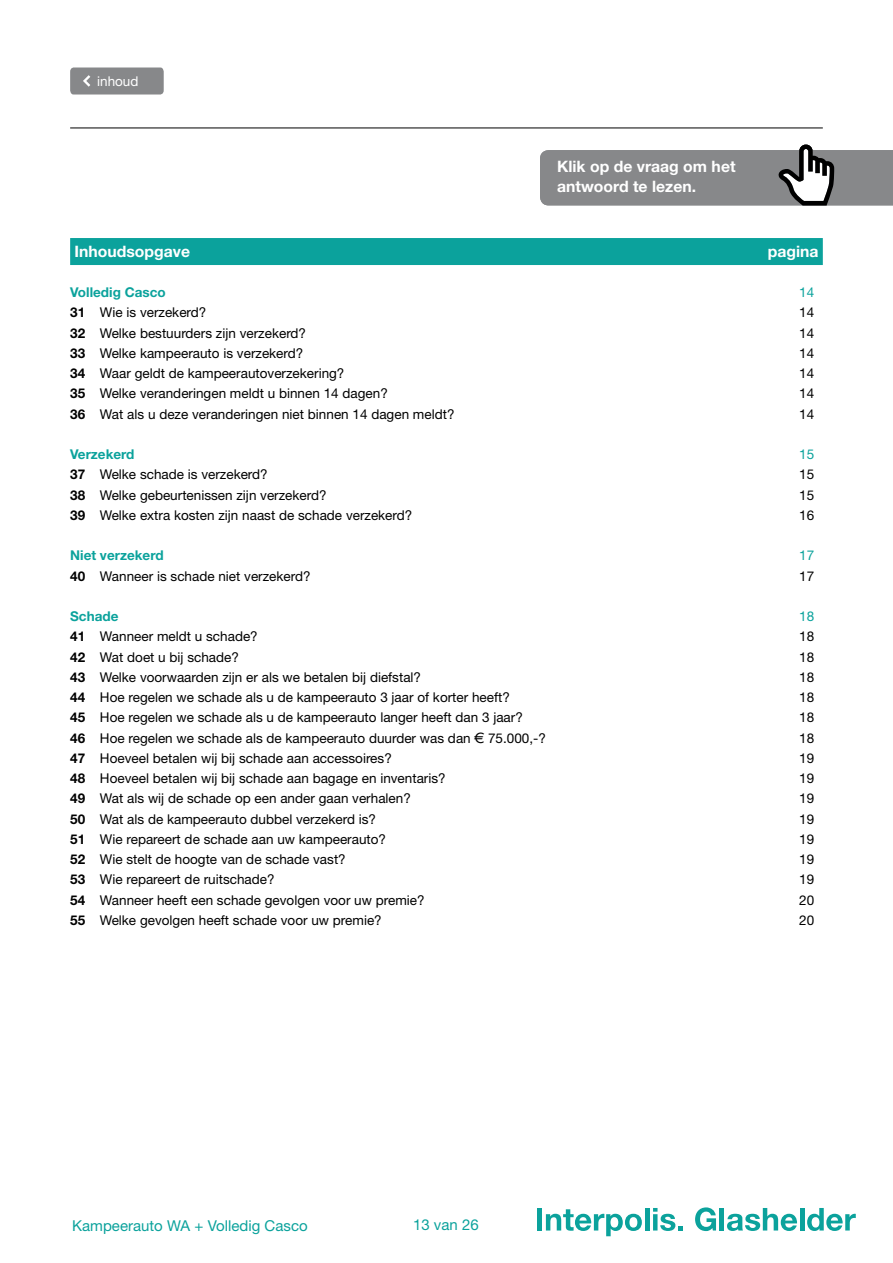
<style>
.page{position:relative;width:893px;height:1263px;background:#fff}
.page>*{position:absolute;margin:0;border:0;box-sizing:border-box;transform-origin:0 0}
.t1{font:700 15.75px/20.2px "Helvetica Neue LT Std";color:#fff}
.t2{font:15px "Helvetica Neue LT Std";color:#0ba29c}
.t3{font:13.5px "Helvetica Neue LT Std";color:#000}
.t4{font:700 13.5px "Helvetica Neue LT Std";color:#0ba29c}
.t5{font:13.5px "Helvetica Neue LT Std";color:#0ba29c}
.t6{font:13.5px "Helvetica Neue LT Std";color:#fff}
.s1{font-weight:700}
.s2{font-family:"Linotype Euro Font Rto S"}
</style>
<div class="page">
<hr style="left:70px;top:128px;width:753px;height:1px;background:#000">
<svg style="left:70px;top:68px;width:94px;height:27px;background:#8b8c8e"></svg>
<div style="left:537px;top:1208px;width:5px;height:22px;background:#0ba29c"></div>
<svg style="left:546px;top:1209px;width:96px;height:27px"></svg>
<hr style="left:645px;top:1208px;width:4px;height:22px;background:#0ba29c">
<svg style="left:653px;top:1208px;width:30px;height:23px"></svg>
<svg style="left:695px;top:1207px;width:21px;height:24px"></svg>
<hr style="left:720px;top:1208px;width:4px;height:22px;background:#0ba29c">
<svg style="left:727px;top:1208px;width:70px;height:23px"></svg>
<hr style="left:800px;top:1208px;width:4px;height:22px;background:#0ba29c">
<svg style="left:807px;top:1208px;width:49px;height:23px"></svg>
<div style="left:70px;top:238px;width:753px;height:27px;background:#0ba29c"></div>
<svg style="left:540px;top:145px;width:353px;height:60px;background:#909192"></svg>
<p class="t6" style="left:97px;top:73px;width:43px">inhoud</p>
<p class="t1" style="left:557px;top:156px;width:180px">Klik op de vraag om het antwoord te lezen.</p>
<p class="t1" style="left:74px;top:240px;width:117px">Inhoudsopgave</p>
<p class="t1" style="left:768px;top:240px;width:52px">pagina</p>
<p class="t4" style="left:70px;top:284px;width:97px">Volledig Casco</p>
<p class="t5" style="left:799px;top:284px;width:17px">14</p>
<p class="t3" style="left:70px;top:304px;width:138px"><span class="s1">31</span> Wie is verzekerd?</p>
<p class="t3" style="left:799px;top:304px;width:17px">14</p>
<p class="t3" style="left:70px;top:325px;width:237px"><span class="s1">32</span> Welke bestuurders zijn verzekerd?</p>
<p class="t3" style="left:799px;top:325px;width:17px">14</p>
<p class="t3" style="left:70px;top:345px;width:235px"><span class="s1">33</span> Welke kampeerauto is verzekerd?</p>
<p class="t3" style="left:799px;top:345px;width:17px">14</p>
<p class="t3" style="left:70px;top:365px;width:276px"><span class="s1">34</span> Waar geldt de kampeerautoverzekering?</p>
<p class="t3" style="left:799px;top:365px;width:17px">14</p>
<p class="t3" style="left:70px;top:385px;width:319px"><span class="s1">35</span> Welke veranderingen meldt u binnen 14 dagen?</p>
<p class="t3" style="left:799px;top:385px;width:17px">14</p>
<p class="t3" style="left:70px;top:406px;width:386px"><span class="s1">36</span> Wat als u deze veranderingen niet binnen 14 dagen meldt?</p>
<p class="t3" style="left:799px;top:406px;width:17px">14</p>
<p class="t4" style="left:70px;top:446px;width:66px">Verzekerd</p>
<p class="t5" style="left:799px;top:446px;width:17px">15</p>
<p class="t3" style="left:70px;top:466px;width:199px"><span class="s1">37</span> Welke schade is verzekerd?</p>
<p class="t3" style="left:799px;top:466px;width:17px">15</p>
<p class="t3" style="left:70px;top:487px;width:258px"><span class="s1">38</span> Welke gebeurtenissen zijn verzekerd?</p>
<p class="t3" style="left:799px;top:487px;width:17px">15</p>
<p class="t3" style="left:70px;top:507px;width:344px"><span class="s1">39</span> Welke extra kosten zijn naast de schade verzekerd?</p>
<p class="t3" style="left:799px;top:507px;width:17px">16</p>
<p class="t4" style="left:70px;top:547px;width:95px">Niet verzekerd</p>
<p class="t5" style="left:799px;top:547px;width:17px">17</p>
<p class="t3" style="left:70px;top:568px;width:242px"><span class="s1">40</span> Wanneer is schade niet verzekerd?</p>
<p class="t3" style="left:799px;top:568px;width:17px">17</p>
<p class="t4" style="left:70px;top:608px;width:50px">Schade</p>
<p class="t5" style="left:799px;top:608px;width:17px">18</p>
<p class="t3" style="left:70px;top:628px;width:189px"><span class="s1">41</span> Wanneer meldt u schade?</p>
<p class="t3" style="left:799px;top:628px;width:17px">18</p>
<p class="t3" style="left:70px;top:649px;width:170px"><span class="s1">42</span> Wat doet u bij schade?</p>
<p class="t3" style="left:799px;top:649px;width:17px">18</p>
<p class="t3" style="left:70px;top:669px;width:352px"><span class="s1">43</span> Welke voorwaarden zijn er als we betalen bij diefstal?</p>
<p class="t3" style="left:799px;top:669px;width:17px">18</p>
<p class="t3" style="left:70px;top:689px;width:441px"><span class="s1">44</span> Hoe regelen we schade als u de kampeerauto 3 jaar of korter heeft?</p>
<p class="t3" style="left:799px;top:689px;width:17px">18</p>
<p class="t3" style="left:70px;top:709px;width:454px"><span class="s1">45</span> Hoe regelen we schade als u de kampeerauto langer heeft dan 3 jaar?</p>
<p class="t3" style="left:799px;top:709px;width:17px">18</p>
<p class="t3" style="left:70px;top:730px;width:477px"><span class="s1">46</span> Hoe regelen we schade als de kampeerauto duurder was dan <span class="s2">e</span> 75.000,-?</p>
<p class="t3" style="left:799px;top:730px;width:17px">18</p>
<p class="t3" style="left:70px;top:750px;width:323px"><span class="s1">47</span> Hoeveel betalen wij bij schade aan accessoires?</p>
<p class="t3" style="left:799px;top:750px;width:17px">19</p>
<p class="t3" style="left:70px;top:770px;width:377px"><span class="s1">48</span> Hoeveel betalen wij bij schade aan bagage en inventaris?</p>
<p class="t3" style="left:799px;top:770px;width:17px">19</p>
<p class="t3" style="left:70px;top:790px;width:342px"><span class="s1">49</span> Wat als wij de schade op een ander gaan verhalen?</p>
<p class="t3" style="left:799px;top:790px;width:17px">19</p>
<p class="t3" style="left:70px;top:811px;width:307px"><span class="s1">50</span> Wat als de kampeerauto dubbel verzekerd is?</p>
<p class="t3" style="left:799px;top:811px;width:17px">19</p>
<p class="t3" style="left:70px;top:831px;width:317px"><span class="s1">51</span> Wie repareert de schade aan uw kampeerauto?</p>
<p class="t3" style="left:799px;top:831px;width:17px">19</p>
<p class="t3" style="left:70px;top:851px;width:277px"><span class="s1">52</span> Wie stelt de hoogte van de schade vast?</p>
<p class="t3" style="left:799px;top:851px;width:17px">19</p>
<p class="t3" style="left:70px;top:871px;width:206px"><span class="s1">53</span> Wie repareert de ruitschade?</p>
<p class="t3" style="left:799px;top:871px;width:17px">19</p>
<p class="t3" style="left:70px;top:892px;width:356px"><span class="s1">54</span> Wanneer heeft een schade gevolgen voor uw premie?</p>
<p class="t3" style="left:799px;top:892px;width:17px">20</p>
<p class="t3" style="left:70px;top:912px;width:313px"><span class="s1">55</span> Welke gevolgen heeft schade voor uw premie?</p>
<p class="t3" style="left:799px;top:912px;width:17px">20</p>
<p class="t2" style="left:72px;top:1216px;width:237px">Kampeerauto WA + Volledig Casco</p>
<p class="t2" style="left:413px;top:1216px;width:67px">13 van 26</p>
</div>
